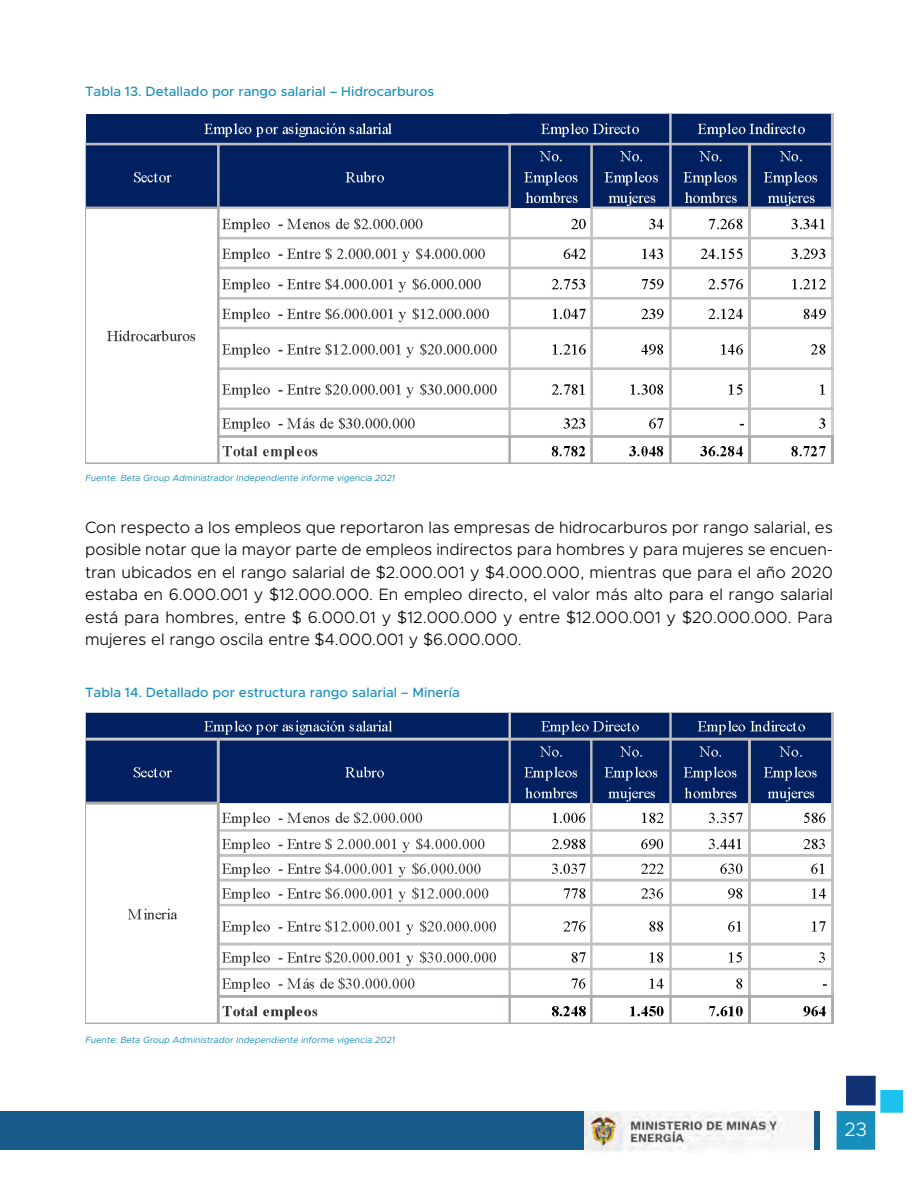
<style>
.page{position:relative;width:918px;height:1188px;background:#fff}
.page>*{position:absolute;margin:0;border:0;box-sizing:border-box;transform-origin:0 0}
.t1{font:300 19.5px "Metropolis";color:#fff}
.t2{font:300 16.5px/22.5px "Metropolis";color:#000;text-align:justify}
.t3{font:500 13.5px "Metropolis";color:#188fbb}
.t4{font:italic 9px "Metropolis";color:#188fbb}
</style>
<div class="page">
<div style="left:0;top:1111px;width:820px;height:39px;background:#165b89"></div>
<div style="left:880px;top:1090px;width:23px;height:23px;background:#1bc2ee"></div>
<div style="left:846px;top:1076px;width:30px;height:29px;background:#123274"></div>
<div style="left:837px;top:1111px;width:38px;height:39px;background:#188fbb"></div>
<img style="left:584px;top:1111px;width:229px;height:42px">
<img style="left:85px;top:114px;width:749px;height:350px">
<img style="left:85px;top:713px;width:749px;height:311px">
<p class="t3" style="left:85px;top:83px;width:351px">Tabla 13. Detallado por rango salarial – Hidrocarburos</p>
<p class="t4" style="left:85px;top:472px;width:313px">Fuente: Beta Group Administrador Independiente informe vigencia 2021</p>
<p class="t2" style="left:85px;top:516px;width:750px">Con respecto a los empleos que reportaron las empresas de hidrocarburos por rango salarial, es posible notar que la mayor parte de empleos indirectos para hombres y para mujeres se encuen&shy;tran ubicados en el rango salarial de $2.000.001 y $4.000.000, mientras que para el año 2020 estaba en 6.000.001 y $12.000.000. En empleo directo, el valor más alto para el rango salarial está para hombres, entre $ 6.000.01 y $12.000.000 y entre $12.000.001 y $20.000.000. Para mujeres el rango oscila entre $4.000.001 y $6.000.000.</p>
<p class="t3" style="left:85px;top:684px;width:376px">Tabla 14. Detallado por estructura rango salarial – Minería</p>
<p class="t4" style="left:85px;top:1035px;width:313px">Fuente: Beta Group Administrador Independiente informe vigencia 2021</p>
<p class="t1" style="left:844px;top:1117px;width:24px">23</p>
</div>
